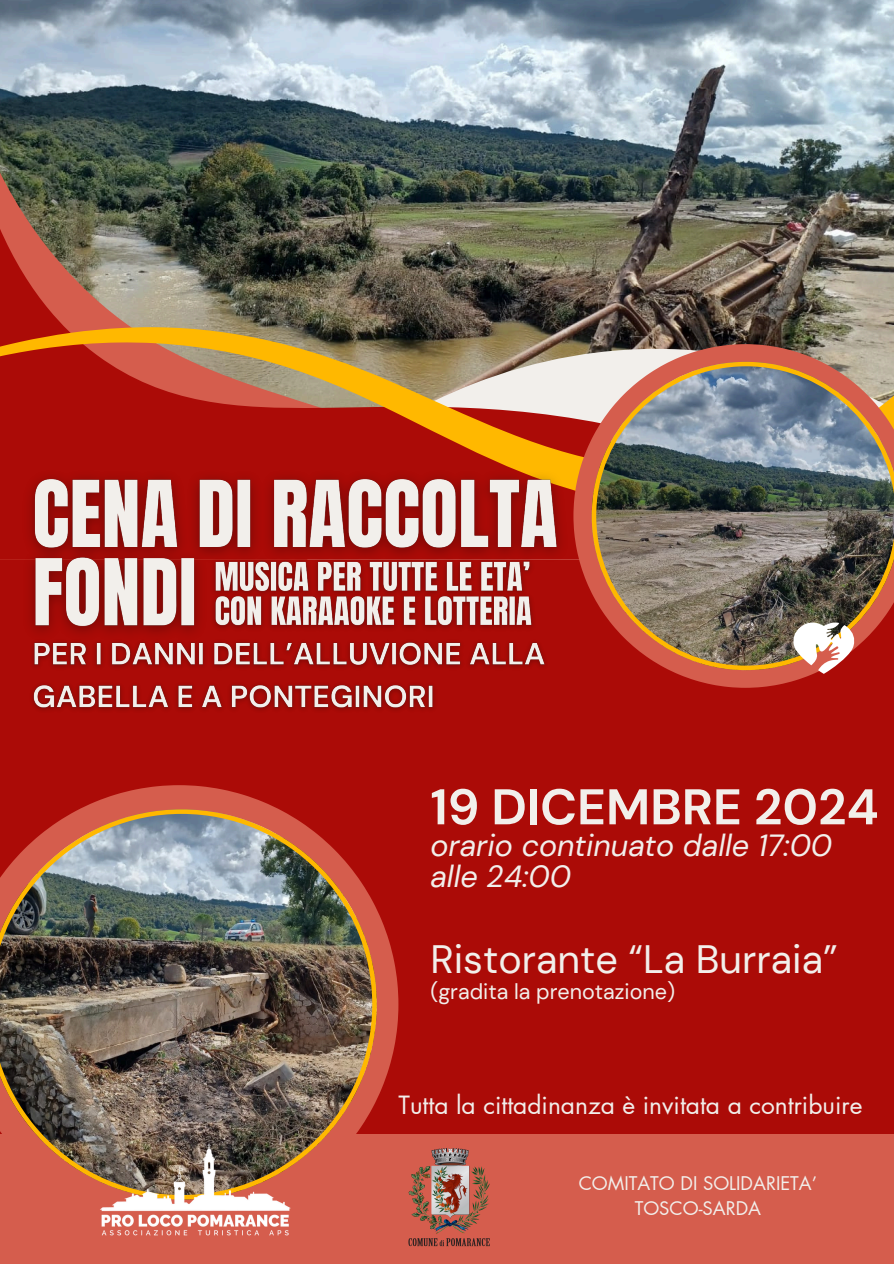
<style>
.page{position:relative;width:894px;height:1264px;background:#fff}
.page>*{position:absolute;margin:0;border:0;box-sizing:border-box;transform-origin:0 0}
.t1{font:700 50.1px "DM Sans";color:#f2efeb}
.t2{font:39.45px "DM Sans";color:#f2efeb}
.t3{font:italic 30.45px/31.5px "DM Sans";color:#f2efeb}
.t4{font:24.45px "Futura LT Pro";color:#f2efeb}
.t5{font:21.45px "DM Sans";color:#f2efeb}
.t6{font:18.45px/24.8px "Futura LT Pro";color:#f2efeb;text-align:center}
</style>
<div class="page">
<div style="left:0;top:0;width:893px;height:1263px;background:#ab0b07"></div>
<img style="left:0;top:0;width:893px;height:150px">
<svg style="left:0;top:111px;width:670px;height:39px;background:#506469"></svg>
<img style="left:0;top:150px;width:893px;height:177px">
<svg style="left:0;top:327px;width:893px;height:131px"></svg>
<div style="left:0;top:1133px;width:893px;height:130px;background:#d55d4d"></div>
<svg style="left:573px;top:344px;width:320px;height:343px"></svg>
<img style="left:591px;top:362px;width:302px;height:308px">
<svg style="left:793px;top:622px;width:60px;height:52px;background:#dab0a5"></svg>
<img style="left:408px;top:1148px;width:82px;height:99px">
<svg style="left:80px;top:785px;width:318px;height:349px"></svg>
<img style="left:0;top:809px;width:376px;height:371px">
<img style="left:96px;top:1141px;width:199px;height:95px">
<img style="left:16px;top:458px;width:560px;height:193px">
<img style="left:26px;top:635px;width:528px;height:76px">
<img style="left:208px;top:552px;width:331px;height:50px">
<h4 class="t1" style="left:430px;top:774px;width:449px">19 DICEMBRE 2024</h4>
<h4 class="t3" style="left:430px;top:829px;width:403px">orario continuato dalle 17:00 alle 24:00</h4>
<p class="t2" style="left:430px;top:933px;width:409px">Ristorante “La Burraia”</p>
<p class="t5" style="left:430px;top:977px;width:246px">(gradita la prenotazione)</p>
<p class="t4" style="left:398px;top:1093px;width:465px">Tutta la cittadinanza è invitata a contribuire</p>
<p class="t6" style="left:578px;top:1171px;width:240px">COMITATO DI SOLIDARIETA’<br>TOSCO-SARDA</p>
</div>
